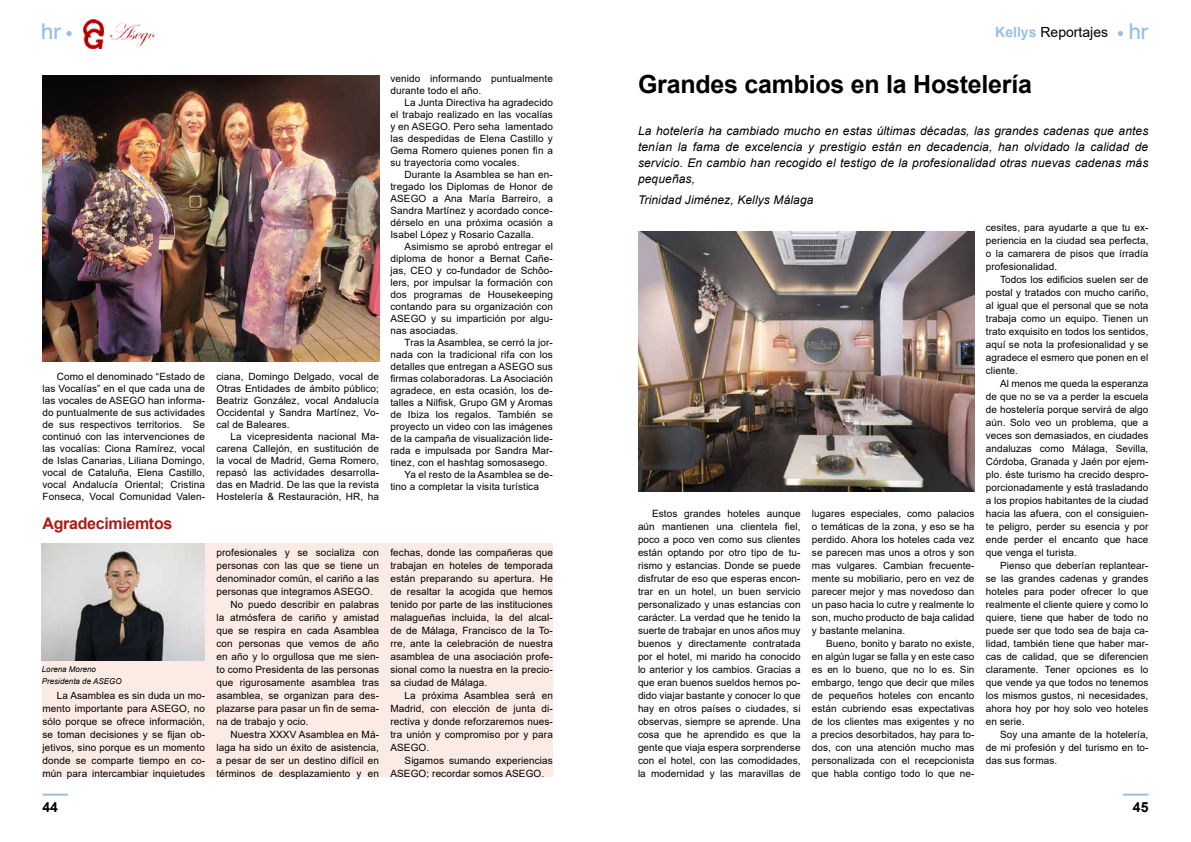
<style>
.page{position:relative;width:1191px;height:842px;background:#fff}
.page>*{position:absolute;margin:0;border:0;box-sizing:border-box;transform-origin:0 0}
.t1{font:700 25px "Arial";letter-spacing:-.01em;color:#000}
.t2{font:500 22px "Helvetica Now Display";color:#96c0e7}
.t3{font:700 16px "Arial";letter-spacing:-.02em;color:#aa1c18}
.t4{font:14px "Arial";color:#000}
.t5{font:700 14px "Arial";color:#000}
.t6{font:italic 12px/16px "Arial";letter-spacing:.01em;color:#000;text-align:justify}
.t7{font:10px/13px "Arial";letter-spacing:.01em;color:#000;text-align:justify}
.t8{font:italic 8px/12px "Arial";color:#000}
.s1{font-weight:700;color:#96c0e7}
</style>
<div class="page">
<svg style="left:1117px;top:31px;width:6px;height:5px"></svg>
<svg style="left:66px;top:31px;width:6px;height:5px"></svg>
<hr style="left:1123px;top:794px;width:25px;height:2px;background:#96c0e7">
<hr style="left:43px;top:794px;width:25px;height:2px;background:#96c0e7">
<img style="left:638px;top:231px;width:336px;height:260px">
<div style="left:43px;top:543px;width:510px;height:234px;background:#fbebe4"></div>
<img style="left:42px;top:543px;width:162px;height:117px">
<img style="left:43px;top:75px;width:336px;height:286px">
<img style="left:83px;top:19px;width:73px;height:29px">
<h2 class="t2" style="left:41px;top:16px;width:22px">hr</h2>
<h2 class="t2" style="left:1128px;top:16px;width:22px">hr</h2>
<h3 class="t4" style="left:995px;top:23px;width:114px"><span class="s1">Kellys</span> Reportajes</h3>
<p class="t7" style="left:43px;top:370px;width:164px;line-height:12px;text-indent:14px">Como el denominado “Estado de las Vocalías” en el que cada una de las vocales de ASEGO han informa&shy;do puntualmente de sus actividades de sus respectivos territorios. Se continuó con las intervenciones de las vocalías: Ciona Ramírez, vocal de Islas Canarias, Liliana Domingo, vocal de Cataluña, Elena Castillo, vocal Andalucía Oriental; Cristina Fonseca, Vocal Comunidad Valen-</p>
<p class="t7" style="left:216px;top:370px;width:164px;line-height:12px">ciana, Domingo Delgado, vocal de Otras Entidades de ámbito público; Beatriz González, vocal Andalucía Occidental y Sandra Martínez, Vo&shy;cal de Baleares.</p>
<p class="t7" style="left:216px;top:430px;width:164px;line-height:12px;text-indent:14px">La vicepresidenta nacional Ma&shy;carena Callejón, en sustitución de la vocal de Madrid, Gema Romero, repasó las actividades desarrolla&shy;das en Madrid. De las que la revista Hostelería &amp; Restauración, HR, ha</p>
<h3 class="t3" style="left:43px;top:512px;width:131px">Agradecimiemtos</h3>
<p class="t8" style="left:42px;top:663px;width:81px">Lorena Moreno<br>Presidenta de ASEGO</p>
<p class="t7" style="left:43px;top:689px;width:164px;text-indent:14px">La Asamblea es sin duda un mo&shy;mento importante para ASEGO, no sólo porque se ofrece información, se toman decisiones y se fijan ob&shy;jetivos, sino porque es un momento donde se comparte tiempo en co&shy;mún para intercambiar inquietudes</p>
<p class="t7" style="left:216px;top:546px;width:164px">profesionales y se socializa con</p>
<p class="t7" style="left:216px;top:559px;width:164px">personas con las que se tiene un</p>
<p class="t7" style="left:216px;top:572px;width:164px">denominador común, el cariño a las</p>
<p class="t7" style="left:216px;top:585px;width:158px">personas que integramos ASEGO.</p>
<p class="t7" style="left:231px;top:598px;width:150px">No puedo describir en palabras</p>
<p class="t7" style="left:216px;top:611px;width:164px">la atmósfera de cariño y amistad</p>
<p class="t7" style="left:216px;top:624px;width:164px">que se respira en cada Asamblea</p>
<p class="t7" style="left:216px;top:637px;width:164px">con personas que vemos de año</p>
<p class="t7" style="left:216px;top:650px;width:164px">en año y lo orgullosa que me sien-</p>
<p class="t7" style="left:216px;top:663px;width:164px">to como Presidenta de las personas</p>
<p class="t7" style="left:216px;top:676px;width:164px">que rigurosamente asamblea tras</p>
<p class="t7" style="left:216px;top:689px;width:164px">asamblea, se organizan para des-</p>
<p class="t7" style="left:216px;top:702px;width:164px">plazarse para pasar un fin de sema-</p>
<p class="t7" style="left:216px;top:715px;width:94px">na de trabajo y ocio.</p>
<p class="t7" style="left:231px;top:728px;width:150px">Nuestra XXXV Asamblea en Má-</p>
<p class="t7" style="left:216px;top:741px;width:164px">laga ha sido un éxito de asistencia,</p>
<p class="t7" style="left:216px;top:754px;width:164px">a pesar de ser un destino difícil en</p>
<p class="t7" style="left:216px;top:767px;width:164px">términos de desplazamiento y en</p>
<p class="t7" style="left:390px;top:73px;width:164px;line-height:12px">venido informando puntualmente durante todo el año.</p>
<p class="t7" style="left:390px;top:97px;width:164px;line-height:12px;text-indent:14px">La Junta Directiva ha agradecido el trabajo realizado en las vocalías y en ASEGO. Pero seha lamentado las despedidas de Elena Castillo y Gema Romero quienes ponen fin a su trayectoria como vocales.</p>
<p class="t7" style="left:390px;top:169px;width:164px;line-height:12px;text-indent:14px">Durante la Asamblea se han en&shy;tregado los Diplomas de Honor de ASEGO a Ana María Barreiro, a Sandra Martínez y acordado conce&shy;dérselo en una próxima ocasión a Isabel López y Rosario Cazalla.</p>
<p class="t7" style="left:390px;top:241px;width:164px;line-height:12px;text-indent:14px">Asimismo se aprobó entregar el diploma de honor a Bernat Cañe&shy;jas, CEO y co-fundador de Schôo&shy;lers, por impulsar la formación con dos programas de Housekeeping contando para su organización con ASEGO y su impartición por algu&shy;nas asociadas.</p>
<p class="t7" style="left:404px;top:336px;width:150px">Tras la Asamblea, se cerró la jor-</p>
<p class="t7" style="left:390px;top:348px;width:164px">nada con la tradicional rifa con los</p>
<p class="t7" style="left:390px;top:360px;width:164px">detalles que entregan a ASEGO sus</p>
<p class="t7" style="left:390px;top:372px;width:164px">firmas colaboradoras. La Asociación</p>
<p class="t7" style="left:390px;top:384px;width:164px">agradece, en esta ocasión, los de-</p>
<p class="t7" style="left:390px;top:396px;width:164px">talles a Nilfisk, Grupo GM y Aromas</p>
<p class="t7" style="left:390px;top:408px;width:164px">de Ibiza los regalos. También se</p>
<p class="t7" style="left:390px;top:420px;width:164px">proyecto un video con las imágenes</p>
<p class="t7" style="left:390px;top:432px;width:164px">de la campaña de visualización lide-</p>
<p class="t7" style="left:390px;top:444px;width:164px">rada e impulsada por Sandra Mar-</p>
<p class="t7" style="left:390px;top:456px;width:159px">tinez, con el hashtag somosasego.</p>
<p class="t7" style="left:404px;top:468px;width:150px">Ya el resto de la Asamblea se de-</p>
<p class="t7" style="left:390px;top:480px;width:150px">tino a completar la visita turística</p>
<p class="t7" style="left:390px;top:546px;width:164px">fechas, donde las compañeras que trabajan en hoteles de temporada están preparando su apertura. He de resaltar la acogida que hemos tenido por parte de las instituciones malagueñas incluida, la del alcal&shy;de de Málaga, Francisco de la To&shy;rre, ante la celebración de nuestra asamblea de una asociación profe&shy;sional como la nuestra en la precio&shy;sa ciudad de Málaga.</p>
<p class="t7" style="left:390px;top:689px;width:164px;text-indent:14px">La próxima Asamblea será en Madrid, con elección de junta di&shy;rectiva y donde reforzaremos nues&shy;tra unión y compromiso por y para ASEGO.</p>
<p class="t7" style="left:390px;top:754px;width:164px;text-indent:14px">Sigamos sumando experiencias<br>ASEGO; recordar somos ASEGO.</p>
<h1 class="t1" style="left:638px;top:67px;width:395px">Grandes cambios en la Hostelería</h1>
<p class="t6" style="left:638px;top:123px;width:512px">La hotelería ha cambiado mucho en estas últimas décadas, las grandes cadenas que antes tenían la fama de excelencia y prestigio están en decadencia, han olvidado la calidad de servicio. En cambio han recogido el testigo de la profesionalidad otras nuevas cadenas más pequeñas,</p>
<p class="t6" style="left:638px;top:192px;width:177px">Trinidad Jiménez, Kellys Málaga</p>
<p class="t7" style="left:638px;top:507px;width:164px;text-indent:14px">Estos grandes hoteles aunque aún mantienen una clientela fiel, poco a poco ven como sus clientes están optando por otro tipo de tu&shy;rismo y estancias. Donde se puede disfrutar de eso que esperas encon&shy;trar en un hotel, un buen servicio personalizado y unas estancias con carácter. La verdad que he tenido la suerte de trabajar en unos años muy buenos y directamente contratada por el hotel, mi marido ha conocido lo anterior y los cambios. Gracias a que eran buenos sueldos hemos po&shy;dido viajar bastante y conocer lo que hay en otros países o ciudades, si observas, siempre se aprende. Una cosa que he aprendido es que la gente que viaja espera sorprenderse con el hotel, con las comodidades, la modernidad y las maravillas de</p>
<p class="t7" style="left:812px;top:507px;width:164px">lugares especiales, como palacios o temáticas de la zona, y eso se ha perdido. Ahora los hoteles cada vez se parecen mas unos a otros y son mas vulgares. Cambian frecuente&shy;mente su mobiliario, pero en vez de parecer mejor y mas novedoso dan un paso hacia lo cutre y realmente lo son, mucho producto de baja calidad y bastante melanina.</p>
<p class="t7" style="left:812px;top:637px;width:164px;text-indent:14px">Bueno, bonito y barato no existe, en algún lugar se falla y en este caso es en lo bueno, que no lo es. Sin embargo, tengo que decir que miles de pequeños hoteles con encanto están cubriendo esas expectativas de los clientes mas exigentes y no a precios desorbitados, hay para to&shy;dos, con una atención mucho mas personalizada con el recepcionista que habla contigo todo lo que ne-</p>
<p class="t7" style="left:986px;top:221px;width:164px">cesites, para ayudarte a que tu ex&shy;periencia en la ciudad sea perfecta, o la camarera de pisos que írradía profesionalidad.</p>
<p class="t7" style="left:986px;top:273px;width:164px;text-indent:14px">Todos los edificios suelen ser de postal y tratados con mucho cariño, al igual que el personal que se nota trabaja como un equipo. Tienen un trato exquisito en todos los sentidos, aquí se nota la profesionalidad y se agradece el esmero que ponen en el cliente.</p>
<p class="t7" style="left:986px;top:377px;width:164px;text-indent:14px">Al menos me queda la esperanza de que no se va a perder la escuela de hostelería porque servirá de algo aún. Solo veo un problema, que a veces son demasiados, en ciudades andaluzas como Málaga, Sevilla, Córdoba, Granada y Jaén por ejem&shy;plo. éste turismo ha crecido despro&shy;porcionadamente y está trasladando a los propios habitantes de la ciudad hacia las afuera, con el consiguien&shy;te peligro, perder su esencia y por ende perder el encanto que hace que venga el turista.</p>
<p class="t7" style="left:986px;top:559px;width:164px;text-indent:14px">Pienso que deberían replantear&shy;se las grandes cadenas y grandes hoteles para poder ofrecer lo que realmente el cliente quiere y como lo quiere, tiene que haber de todo no puede ser que todo sea de baja ca&shy;lidad, también tiene que haber mar&shy;cas de calidad, que se diferencien claramente. Tener opciones es lo que vende ya que todos no tenemos los mismos gustos, ni necesidades, ahora hoy por hoy solo veo hoteles en serie.</p>
<p class="t7" style="left:986px;top:728px;width:164px;text-indent:14px">Soy una amante de la hotelería, de mi profesión y del turismo en to&shy;das sus formas.</p>
<h3 class="t5" style="left:43px;top:797px;width:17px">44</h3>
<h3 class="t5" style="left:1132px;top:797px;width:17px">45</h3>
</div>
